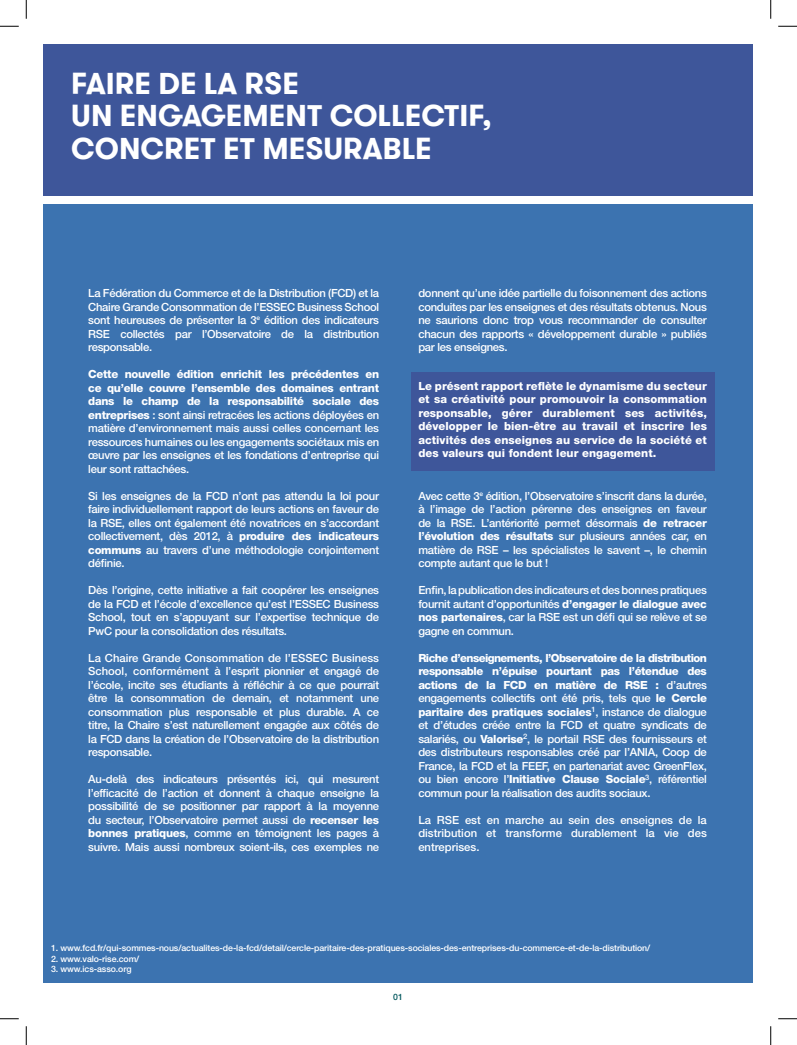
<style>
.page{position:relative;width:797px;height:1045px;background:#fff}
.page>*{position:absolute;margin:0;border:0;box-sizing:border-box;transform-origin:0 0}
.t1{font:700 30px/32.5px "GT Walsheim Pro";color:#fff}
.t2{font:500 11.25px/13.5px "Helvetica Neue LT Std";letter-spacing:-.025em;color:#fff;text-align:justify}
.t3{font:800 11.25px/13.5px "Helvetica Neue LT Std";letter-spacing:.005em;color:#fff;text-align:justify}
.t4{font:500 8.75px "Helvetica Neue LT Std";letter-spacing:-.01em;color:#fff}
.t5{font:500 8.75px "Helvetica Neue LT Std";color:#065a60}
.s1{font-weight:800}
</style>
<div class="page">
<div style="left:43px;top:204px;width:710px;height:779px;background:#3c73b0"></div>
<div style="left:43px;top:44px;width:710px;height:152px;background:#3e569a"></div>
<div style="left:412px;top:372px;width:303px;height:98px;background:#3e569a"></div>
<svg style="left:0;top:25px;width:19px;height:2px"></svg>
<svg style="left:778px;top:25px;width:19px;height:2px"></svg>
<svg style="left:0;top:1018px;width:19px;height:1px"></svg>
<svg style="left:778px;top:1018px;width:19px;height:1px"></svg>
<svg style="left:25px;top:0;width:2px;height:19px"></svg>
<svg style="left:25px;top:1026px;width:2px;height:19px"></svg>
<svg style="left:770px;top:0;width:1px;height:19px"></svg>
<svg style="left:770px;top:1026px;width:1px;height:19px"></svg>
<h1 class="t1" style="left:71px;top:67px;width:422px">FAIRE DE LA RSE<br>UN ENGAGEMENT COLLECTIF,<br>CONCRET ET MESURABLE</h1>
<p class="t2" style="left:88px;top:286px;width:292px">La Fédération du Commerce et de la Distribution (FCD) et la Chaire Grande Consommation de l’ESSEC Business School sont heureuses de présenter la 3<sup>e</sup> édition des indicateurs RSE collectés par l’Observatoire de la distribution responsable.</p>
<p class="t2" style="left:88px;top:367px;width:292px"><span class="s1">Cette nouvelle édition enrichit les précédentes en ce qu’elle couvre l’ensemble des domaines entrant dans le champ de la responsabilité sociale des entreprises</span> : sont ainsi retracées les actions déployées en matière d’environnement mais aussi celles concernant les ressources humaines ou les engagements sociétaux mis en œuvre par les enseignes et les fondations d’entreprise qui leur sont rattachées.</p>
<p class="t2" style="left:88px;top:489px;width:292px">Si les enseignes de la FCD n’ont pas attendu la loi pour faire individuellement rapport de leurs actions en faveur de la RSE, elles ont également été novatrices en s’accordant collectivement, dès 2012, à <span class="s1">produire des indicateurs communs</span> au travers d’une méthodologie conjointement définie.</p>
<p class="t2" style="left:88px;top:583px;width:292px">Dès l’origine, cette initiative a fait coopérer les enseignes de la FCD et l’école d’excellence qu’est l’ESSEC Business School, tout en s’appuyant sur l’expertise technique de PwC pour la consolidation des résultats.</p>
<p class="t2" style="left:88px;top:651px;width:292px">La Chaire Grande Consommation de l’ESSEC Business School, conformément à l’esprit pionnier et engagé de l’école, incite ses étudiants à réfléchir à ce que pourrait être la consommation de demain, et notamment une consommation plus responsable et plus durable. A ce titre, la Chaire s’est naturellement engagée aux côtés de la FCD dans la création de l’Observatoire de la distribution responsable.</p>
<p class="t2" style="left:88px;top:772px;width:292px">Au-delà des indicateurs présentés ici, qui mesurent l’efficacité de l’action et donnent à chaque enseigne la possibilité de se positionner par rapport à la moyenne du secteur, l’Observatoire permet aussi de <span class="s1">recenser les bonnes pratiques</span>, comme en témoignent les pages à suivre. Mais aussi nombreux soient-ils, ces exemples ne</p>
<p class="t2" style="left:418px;top:286px;width:290px">donnent qu’une idée partielle du foisonnement des actions conduites par les enseignes et des résultats obtenus. Nous ne saurions donc trop vous recommander de consulter chacun des rapports « développement durable » publiés par les enseignes.</p>
<p class="t3" style="left:418px;top:379px;width:290px">Le présent rapport reflète le dynamisme du secteur et sa créativité pour promouvoir la consommation responsable, gérer durablement ses activités, développer le bien-être au travail et inscrire les activités des enseignes au service de la société et des valeurs qui fondent leur engagement.</p>
<p class="t2" style="left:418px;top:489px;width:290px">Avec cette 3<sup>e</sup> édition, l’Observatoire s’inscrit dans la durée, à l’image de l’action pérenne des enseignes en faveur de la RSE. L’antériorité permet désormais <span class="s1">de retracer l’évolution des résultats</span> sur plusieurs années car, en matière de RSE – les spécialistes le savent –, le chemin compte autant que le but !</p>
<p class="t2" style="left:418px;top:583px;width:290px">Enfin, la publication des indicateurs et des bonnes pratiques fournit autant d’opportunités <span class="s1">d’engager le dialogue avec nos partenaires</span>, car la RSE est un défi qui se relève et se gagne en commun.</p>
<p class="t2" style="left:418px;top:651px;width:290px"><span class="s1">Riche d’enseignements, l’Observatoire de la distribution responsable n’épuise pourtant pas l’étendue des actions de la FCD en matière de RSE :</span> d’autres engagements collectifs ont été pris, tels que <span class="s1">le Cercle paritaire des pratiques sociales</span><sup>1</sup>, instance de dialogue et d’études créée entre la FCD et quatre syndicats de salariés, ou <span class="s1">Valorise</span><sup>2</sup>, le portail RSE des fournisseurs et des distributeurs responsables créé par l’ANIA, Coop de France, la FCD et la FEEF, en partenariat avec GreenFlex, ou bien encore l’<span class="s1">Initiative Clause Sociale</span><sup>3</sup>, référentiel commun pour la réalisation des audits sociaux.</p>
<p class="t2" style="left:418px;top:813px;width:290px">La RSE est en marche au sein des enseignes de la distribution et transforme durablement la vie des entreprises.</p>
<p class="t4" style="left:51px;top:943px;width:600px">1. www.fcd.fr/qui-sommes-nous/actualites-de-la-fcd/detail/cercle-paritaire-des-pratiques-sociales-des-entreprises-du-commerce-et-de-la-distribution/</p>
<p class="t4" style="left:51px;top:953px;width:90px">2. www.valo-rise.com/</p>
<p class="t4" style="left:51px;top:964px;width:82px">3. www.ics-asso.org</p>
<p class="t5" style="left:393px;top:991px;width:11px">01</p>
</div>
